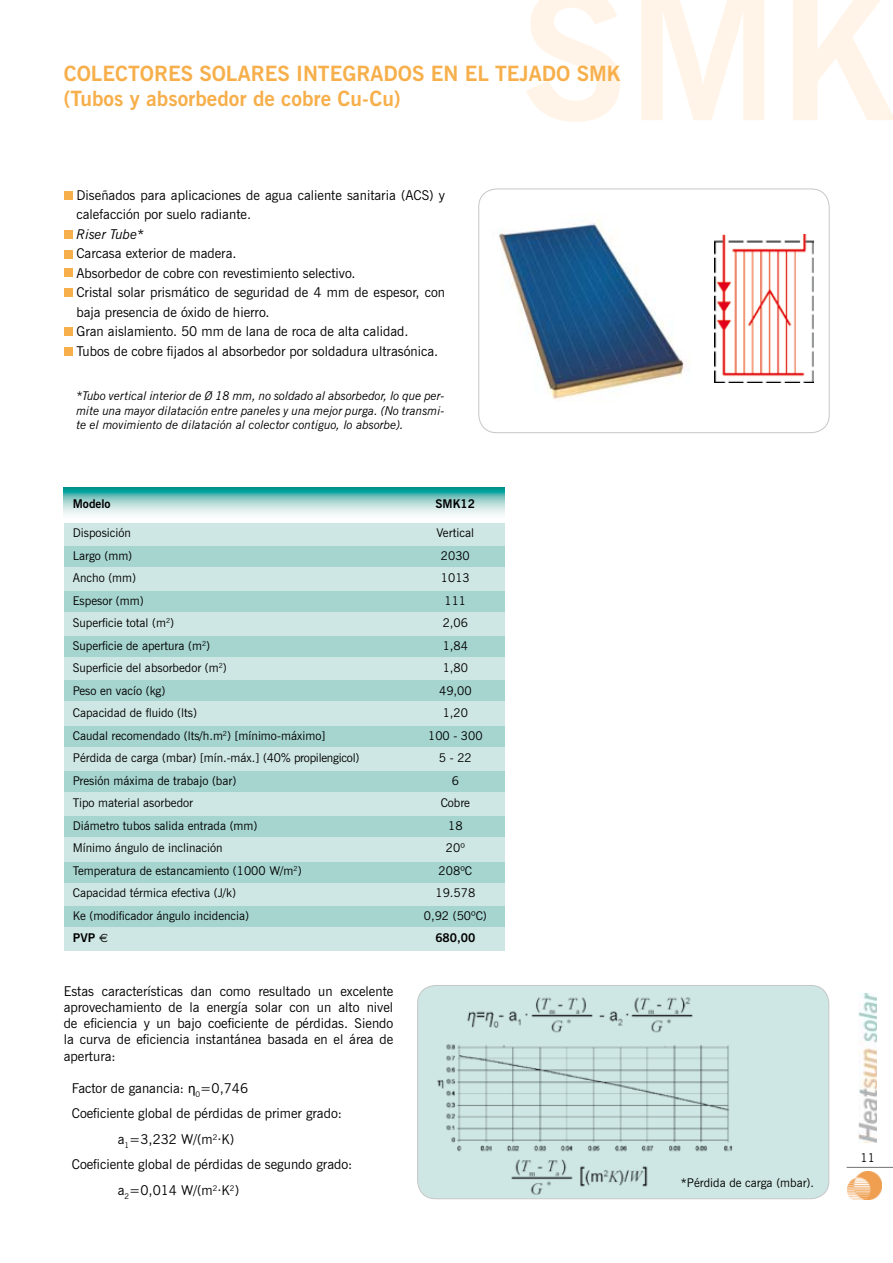
<style>
.page{position:relative;width:893px;height:1263px;background:#fff}
.page>*{position:absolute;margin:0;border:0;box-sizing:border-box;transform-origin:0 0}
.t1{font:700 180px "News Gothic BT";color:#fff4e7}
.t2{font:700 21px/25.2px "News Gothic BT";color:#f7af4b}
.t3{font:13.5px/19.5px "News Gothic BT";color:#000}
.t4{font:italic 13.5px "News Gothic BT";color:#000}
.t5{font:12px "News Gothic BT";color:#000}
.t6{font:italic 12px/14.4px "News Gothic BT";color:#000;text-align:justify}
.t7{font:700 12px "News Gothic BT";color:#000}
.s1{font-family:"Euro Sig";font-weight:400}
.s2{font-family:"Arial"}
</style>
<div class="page">
<img style="left:847px;top:1171px;width:35px;height:28px">
<hr style="left:846px;top:1167px;width:47px;height:1px;background:#707173">
<img style="left:858px;top:993px;width:19px;height:150px">
<div style="left:418px;top:985px;width:411px;height:214px;background:#cfe7e4;border-radius:18px"></div>
<div style="left:417px;top:985px;width:412px;height:214px;border:1px solid #c5c6c8;border-radius:18px"></div>
<div style="left:64px;top:515px;width:441px;height:436px;background:#cfe7e4"></div>
<div style="left:64px;top:546px;width:441px;height:21px;background:#a6d4cf"></div>
<div style="left:64px;top:591px;width:441px;height:21px;background:#a6d4cf"></div>
<svg style="left:64px;top:488px;width:441px;height:34px"></svg>
<div style="left:64px;top:636px;width:441px;height:21px;background:#a6d4cf"></div>
<div style="left:64px;top:680px;width:441px;height:21px;background:#a6d4cf"></div>
<div style="left:64px;top:726px;width:441px;height:21px;background:#a6d4cf"></div>
<div style="left:64px;top:771px;width:441px;height:21px;background:#a6d4cf"></div>
<div style="left:64px;top:816px;width:441px;height:20px;background:#a6d4cf"></div>
<div style="left:64px;top:862px;width:441px;height:21px;background:#a6d4cf"></div>
<div style="left:64px;top:906px;width:441px;height:21px;background:#a6d4cf"></div>
<img style="left:437px;top:997px;width:295px;height:197px">
<div style="left:478px;top:189px;width:351px;height:244px;border:1px solid #c5c6c8;border-radius:18px"></div>
<div style="left:64px;top:191px;width:9px;height:9px;background:#f7af4b"></div>
<div style="left:64px;top:230px;width:9px;height:9px;background:#f7af4b"></div>
<div style="left:64px;top:250px;width:9px;height:9px;background:#f7af4b"></div>
<div style="left:64px;top:269px;width:9px;height:8px;background:#f7af4b"></div>
<div style="left:64px;top:288px;width:9px;height:9px;background:#f7af4b"></div>
<div style="left:64px;top:327px;width:9px;height:9px;background:#f7af4b"></div>
<img style="left:499px;top:220px;width:190px;height:180px">
<div style="left:64px;top:347px;width:9px;height:9px;background:#f7af4b"></div>
<img style="left:714px;top:234px;width:100px;height:148px">
<h1 class="t1" style="left:521px;top:-47px;width:378px">SMK</h1>
<h2 class="t2" style="left:64px;top:61px;width:558px">COLECTORES SOLARES INTEGRADOS EN EL TEJADO SMK (Tubos y absorbedor de cobre Cu-Cu)</h2>
<p class="t3" style="left:76px;top:186px;width:370px">Diseñados para aplicaciones de agua caliente sanitaria (ACS) y calefacción por suelo radiante.</p>
<p class="t4" style="left:76px;top:229px;width:69px">Riser Tube*</p>
<p class="t3" style="left:76px;top:245px;width:370px">Carcasa exterior de madera.<br>Absorbedor de cobre con revestimiento selectivo.<br>Cristal solar prismático de seguridad de 4 mm de espesor, con baja presencia de óxido de hierro.<br>Gran aislamiento. 50 mm de lana de roca de alta calidad.<br>Tubos de cobre fijados al absorbedor por soldadura ultrasónica.</p>
<p class="t6" style="left:76px;top:390px;width:370px">*Tubo vertical interior de Ø 18 mm, no soldado al absorbedor, lo que per&shy;mite una mayor dilatación entre paneles y una mejor purga. (No transmi&shy;te el movimiento de dilatación al colector contiguo, lo absorbe).</p>
<p class="t7" style="left:73px;top:497px;width:39px">Modelo</p>
<p class="t7" style="left:435px;top:497px;width:41px">SMK12</p>
<p class="t5" style="left:73px;top:528px;width:60px">Disposición</p>
<p class="t5" style="left:436px;top:528px;width:39px">Vertical</p>
<p class="t5" style="left:73px;top:551px;width:61px">Largo (mm)</p>
<p class="t5" style="left:441px;top:551px;width:30px">2030</p>
<p class="t5" style="left:73px;top:573px;width:65px">Ancho (mm)</p>
<p class="t5" style="left:441px;top:573px;width:30px">1013</p>
<p class="t5" style="left:73px;top:596px;width:72px">Espesor (mm)</p>
<p class="t5" style="left:444px;top:596px;width:23px">111</p>
<p class="t5" style="left:73px;top:618px;width:103px">Superficie total (m<sup>2</sup>)</p>
<p class="t5" style="left:443px;top:618px;width:27px">2,06</p>
<p class="t5" style="left:73px;top:641px;width:139px">Superficie de apertura (m<sup>2</sup>)</p>
<p class="t5" style="left:443px;top:641px;width:27px">1,84</p>
<p class="t5" style="left:73px;top:663px;width:156px">Superficie del absorbedor (m<sup>2</sup>)</p>
<p class="t5" style="left:443px;top:663px;width:27px">1,80</p>
<p class="t5" style="left:73px;top:686px;width:94px">Peso en vacío (kg)</p>
<p class="t5" style="left:439px;top:686px;width:34px">49,00</p>
<p class="t5" style="left:73px;top:708px;width:126px">Capacidad de fluido (lts)</p>
<p class="t5" style="left:443px;top:708px;width:27px">1,20</p>
<p class="t5" style="left:73px;top:731px;width:254px">Caudal recomendado (lts/h.m<sup>2</sup>) [mínimo-máximo]</p>
<p class="t5" style="left:428px;top:731px;width:56px">100 - 300</p>
<p class="t5" style="left:73px;top:753px;width:288px">Pérdida de carga (mbar) [mín.-máx.] (40% propilengicol)</p>
<p class="t5" style="left:439px;top:753px;width:34px">5 - 22</p>
<p class="t5" style="left:73px;top:776px;width:165px">Presión máxima de trabajo (bar)</p>
<p class="t5" style="left:452px;top:776px;width:9px">6</p>
<p class="t5" style="left:73px;top:798px;width:122px">Tipo material asorbedor</p>
<p class="t5" style="left:441px;top:798px;width:31px">Cobre</p>
<p class="t5" style="left:73px;top:821px;width:186px">Diámetro tubos salida entrada (mm)</p>
<p class="t5" style="left:448px;top:821px;width:16px">18</p>
<p class="t5" style="left:73px;top:843px;width:151px">Mínimo ángulo de inclinación</p>
<p class="t5" style="left:446px;top:843px;width:20px">20º</p>
<p class="t5" style="left:73px;top:866px;width:230px">Temperatura de estancamiento (1000 W/m<sup>2</sup>)</p>
<p class="t5" style="left:439px;top:866px;width:35px">208ºC</p>
<p class="t5" style="left:73px;top:888px;width:165px">Capacidad térmica efectiva (J/k)</p>
<p class="t5" style="left:435px;top:888px;width:41px">19.578</p>
<p class="t5" style="left:73px;top:911px;width:178px">Ke (modificador ángulo incidencia)</p>
<p class="t5" style="left:424px;top:911px;width:64px">0,92 (50ºC)</p>
<p class="t7" style="left:73px;top:931px;width:37px">PVP <span class="s1">€</span></p>
<p class="t7" style="left:435px;top:931px;width:41px">680,00</p>
<p class="t3" style="left:64px;top:984px;width:331px;line-height:16.2px;text-align:justify">Estas características dan como resultado un excelente aprovechamiento de la energía solar con un alto nivel de eficiencia y un bajo coeficiente de pérdidas. Siendo la curva de eficiencia instantánea basada en el área de apertura:</p>
<p class="t3" style="left:72px;top:1080px;width:178px">Factor de ganancia: <span class="s2">η</span><sub>0</sub>=0,746</p>
<p class="t3" style="left:72px;top:1105px;width:272px">Coeficiente global de pérdidas de primer grado:</p>
<p class="t3" style="left:118px;top:1131px;width:118px">a<sub>1</sub>=3,232 W/(m<sup>2</sup>·K)</p>
<p class="t3" style="left:72px;top:1156px;width:282px">Coeficiente global de pérdidas de segundo grado:</p>
<p class="t3" style="left:118px;top:1182px;width:123px">a<sub>2</sub>=0,014 W/(m<sup>2</sup>·K<sup>2</sup>)</p>
<p class="t5" style="left:681px;top:1179px;width:135px">*Pérdida de carga (mbar).</p>
<p class="t5" style="left:860px;top:1154px;width:16px">11</p>
</div>
